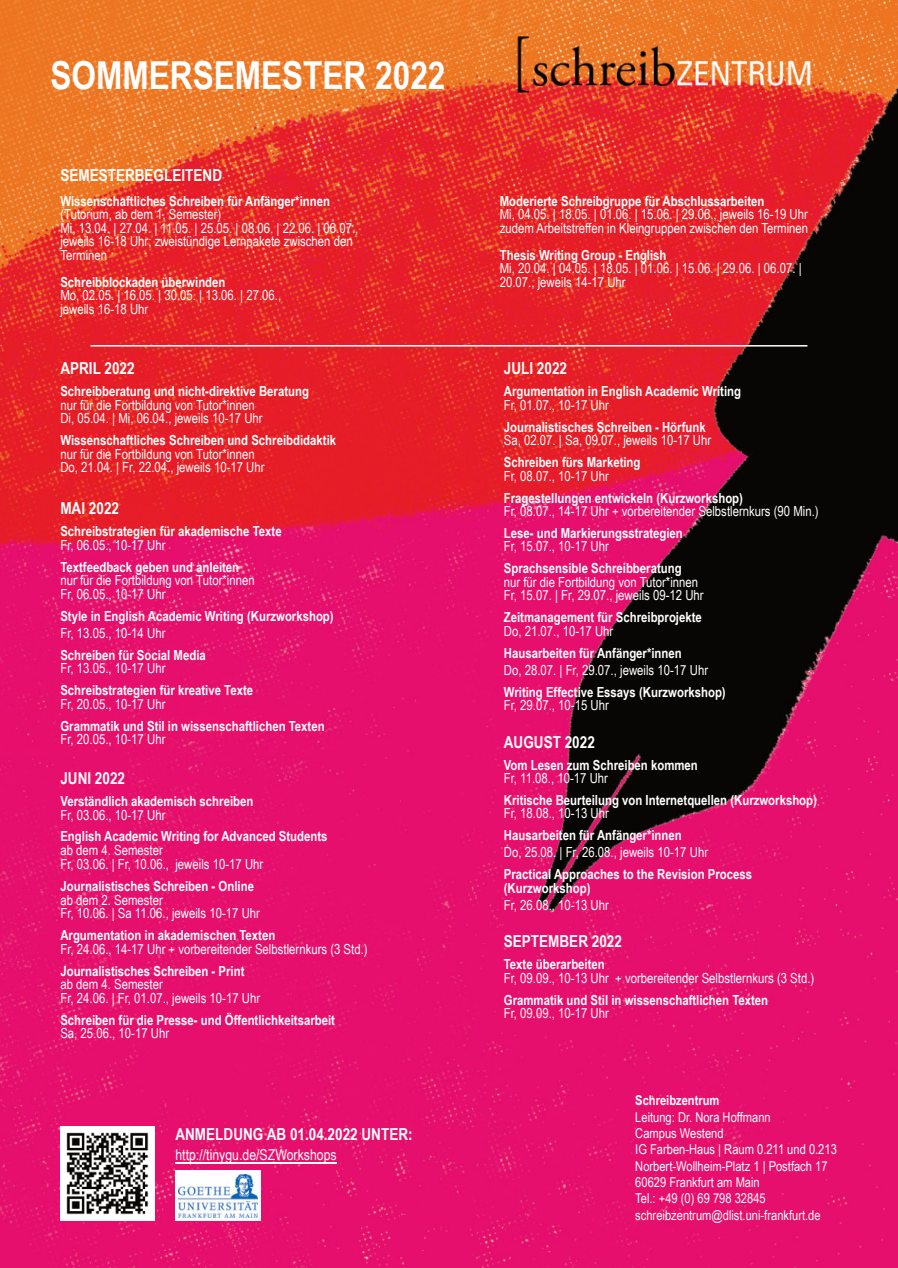
<style>
.page{position:relative;width:898px;height:1268px;background:#fff}
.page>*{position:absolute;margin:0;border:0;box-sizing:border-box;transform-origin:0 0}
.t1{font:700 38.47px "Arial Narrow";color:#fff}
.t2{font:700 16.5px "Arial Narrow";color:#fff}
.t3{font:15px "Arial Narrow";color:#fff}
.t4{font:13.88px/13.5px "Arial Narrow";color:#fff}
.t5{font:700 13.88px/13.9px "Arial Narrow";color:#fff}
.t6{font:13.58px/16.3px "Arial Narrow";color:#fff}
.t7{font:700 13.58px "Arial Narrow";color:#fff}
</style>
<div class="page">
<img style="left:0;top:0;width:897px;height:1267px">
<img style="left:508px;top:26px;width:308px;height:71px">
<div style="left:175px;top:1169px;width:86px;height:51px;background:#fff"></div>
<img style="left:178px;top:1174px;width:79px;height:43px">
<hr style="left:90px;top:345px;width:717px;height:1px;background:#fff">
<img style="left:60px;top:1126px;width:94px;height:94px">
<hr style="left:175px;top:1161px;width:161px;height:1px;background:#fff">
<h1 class="t1" style="left:51px;top:61px;width:396px">SOMMERSEMESTER 2022</h1>
<p class="t2" style="left:60px;top:169px;width:163px">SEMESTERBEGLEITEND</p>
<p class="t5" style="left:60px;top:195px;width:271px">Wissenschaftliches Schreiben für Anfänger*innen</p>
<p class="t4" style="left:60px;top:209px;width:299px">(Tutorium, ab dem 1. Semester)<br>Mi, 13.04. | 27.04. | 11.05. | 25.05. | 08.06. | 22.06. | 06.07., jeweils 16-18 Uhr; zweistündige Lernpakete zwischen den Terminen</p>
<p class="t5" style="left:60px;top:276px;width:167px">Schreibblockaden überwinden</p>
<p class="t4" style="left:60px;top:290px;width:222px">Mo, 02.05. | 16.05. | 30.05. | 13.06. | 27.06., jeweils 16-18 Uhr</p>
<p class="t2" style="left:60px;top:362px;width:76px">APRIL 2022</p>
<p class="t5" style="left:60px;top:386px;width:250px">Schreibberatung und nicht-direktive Beratung</p>
<p class="t4" style="left:60px;top:399px;width:204px">nur für die Fortbildung von Tutor*innen<br>Di, 05.04. | Mi, 06.04., jeweils 10-17 Uhr</p>
<p class="t5" style="left:60px;top:435px;width:277px">Wissenschaftliches Schreiben und Schreibdidaktik</p>
<p class="t4" style="left:60px;top:448px;width:206px">nur für die Fortbildung von Tutor*innen<br>Do, 21.04. | Fr, 22.04., jeweils 10-17 Uhr</p>
<p class="t2" style="left:60px;top:502px;width:60px">MAI 2022</p>
<p class="t5" style="left:60px;top:525px;width:223px">Schreibstrategien für akademische Texte</p>
<p class="t4" style="left:60px;top:539px;width:107px">Fr, 06.05., 10-17 Uhr</p>
<p class="t5" style="left:60px;top:561px;width:180px">Textfeedback geben und anleiten</p>
<p class="t4" style="left:60px;top:575px;width:196px">nur für die Fortbildung von Tutor*innen<br>Fr, 06.05., 10-17 Uhr</p>
<p class="t5" style="left:60px;top:610px;width:275px">Style in English Academic Writing (Kurzworkshop)</p>
<p class="t4" style="left:60px;top:627px;width:107px">Fr, 13.05., 10-14 Uhr</p>
<p class="t5" style="left:60px;top:649px;width:147px">Schreiben für Social Media</p>
<p class="t4" style="left:60px;top:662px;width:107px">Fr, 13.05., 10-17 Uhr</p>
<p class="t5" style="left:60px;top:684px;width:194px">Schreibstrategien für kreative Texte</p>
<p class="t4" style="left:60px;top:698px;width:107px">Fr, 20.05., 10-17 Uhr</p>
<p class="t5" style="left:60px;top:720px;width:266px">Grammatik und Stil in wissenschaftlichen Texten</p>
<p class="t4" style="left:60px;top:733px;width:107px">Fr, 20.05., 10-17 Uhr</p>
<p class="t2" style="left:60px;top:771px;width:66px">JUNI 2022</p>
<p class="t5" style="left:60px;top:795px;width:194px">Verständlich akademisch schreiben</p>
<p class="t4" style="left:60px;top:809px;width:107px">Fr, 03.06., 10-17 Uhr</p>
<p class="t5" style="left:60px;top:830px;width:269px">English Academic Writing for Advanced Students</p>
<p class="t4" style="left:60px;top:843px;width:204px;line-height:14.8px">ab dem 4. Semester<br>Fr, 03.06. | Fr, 10.06., jeweils 10-17 Uhr</p>
<p class="t5" style="left:60px;top:880px;width:195px">Journalistisches Schreiben - Online</p>
<p class="t4" style="left:60px;top:894px;width:201px">ab dem 2. Semester<br>Fr, 10.06. | Sa 11.06., jeweils 10-17 Uhr</p>
<p class="t5" style="left:60px;top:929px;width:216px">Argumentation in akademischen Texten</p>
<p class="t4" style="left:60px;top:943px;width:309px">Fr, 24.06., 14-17 Uhr + vorbereitender Selbstlernkurs (3 Std.)</p>
<p class="t5" style="left:60px;top:965px;width:186px">Journalistisches Schreiben - Print</p>
<p class="t4" style="left:60px;top:978px;width:201px">ab dem 4. Semester<br>Fr, 24.06. | Fr, 01.07., jeweils 10-17 Uhr</p>
<p class="t5" style="left:60px;top:1014px;width:276px">Schreiben für die Presse- und Öffentlichkeitsarbeit</p>
<p class="t4" style="left:60px;top:1027px;width:110px">Sa, 25.06., 10-17 Uhr</p>
<p class="t2" style="left:175px;top:1127px;width:239px">ANMELDUNG AB 01.04.2022 UNTER:</p>
<p class="t3" style="left:175px;top:1149px;width:163px">http://tinygu.de/SZWorkshops</p>
<p class="t5" style="left:499px;top:195px;width:266px">Moderierte Schreibgruppe für Abschlussarbeiten</p>
<p class="t4" style="left:499px;top:209px;width:310px">Mi, 04.05. | 18.05. | 01.06. | 15.06. | 29.06., jeweils 16-19 Uhr zudem Arbeitstreffen in Kleingruppen zwischen den Terminen</p>
<p class="t5" style="left:499px;top:249px;width:168px">Thesis Writing Group - English</p>
<p class="t4" style="left:499px;top:263px;width:303px">Mi, 20.04. | 04.05. | 18.05. | 01.06. | 15.06. | 29.06. | 06.07. |<br>20.07., jeweils 14-17 Uhr</p>
<p class="t2" style="left:503px;top:361px;width:65px">JULI 2022</p>
<p class="t5" style="left:503px;top:385px;width:239px">Argumentation in English Academic Writing</p>
<p class="t4" style="left:503px;top:399px;width:107px">Fr, 01.07., 10-17 Uhr</p>
<p class="t5" style="left:503px;top:421px;width:203px">Journalistisches Schreiben - Hörfunk</p>
<p class="t4" style="left:503px;top:435px;width:209px">Sa, 02.07. | Sa, 09.07., jeweils 10-17 Uhr</p>
<p class="t5" style="left:503px;top:456px;width:138px">Schreiben fürs Marketing</p>
<p class="t4" style="left:503px;top:470px;width:107px">Fr, 08.07., 10-17 Uhr</p>
<p class="t5" style="left:503px;top:492px;width:240px">Fragestellungen entwickeln (Kurzworkshop)</p>
<p class="t4" style="left:503px;top:506px;width:316px">Fr, 08.07., 14-17 Uhr + vorbereitender Selbstlernkurs (90 Min.)</p>
<p class="t5" style="left:503px;top:527px;width:180px">Lese- und Markierungsstrategien</p>
<p class="t4" style="left:503px;top:541px;width:107px">Fr, 15.07., 10-17 Uhr</p>
<p class="t5" style="left:503px;top:562px;width:179px">Sprachsensible Schreibberatung</p>
<p class="t4" style="left:503px;top:576px;width:201px">nur für die Fortbildung von Tutor*innen<br>Fr, 15.07. | Fr, 29.07., jeweils 09-12 Uhr</p>
<p class="t5" style="left:503px;top:611px;width:199px">Zeitmanagement für Schreibprojekte</p>
<p class="t4" style="left:503px;top:625px;width:111px">Do, 21.07., 10-17 Uhr</p>
<p class="t5" style="left:503px;top:647px;width:179px">Hausarbeiten für Anfänger*innen</p>
<p class="t4" style="left:503px;top:664px;width:206px">Do, 28.07. | Fr, 29.07., jeweils 10-17 Uhr</p>
<p class="t5" style="left:503px;top:686px;width:223px">Writing Effective Essays (Kurzworkshop)</p>
<p class="t4" style="left:503px;top:699px;width:107px">Fr, 29.07., 10-15 Uhr</p>
<p class="t2" style="left:503px;top:735px;width:92px">AUGUST 2022</p>
<p class="t5" style="left:503px;top:759px;width:195px">Vom Lesen zum Schreiben kommen</p>
<p class="t4" style="left:503px;top:772px;width:106px">Fr, 11.08., 10-17 Uhr</p>
<p class="t5" style="left:503px;top:794px;width:314px">Kritische Beurteilung von Internetquellen (Kurzworkshop)</p>
<p class="t4" style="left:503px;top:808px;width:107px">Fr, 18.08., 10-13 Uhr</p>
<p class="t5" style="left:503px;top:829px;width:179px">Hausarbeiten für Anfänger*innen</p>
<p class="t4" style="left:503px;top:846px;width:206px">Do, 25.08. | Fr, 26.08., jeweils 10-17 Uhr</p>
<p class="t5" style="left:503px;top:868px;width:250px">Practical Approaches to the Revision Process (Kurzworkshop)</p>
<p class="t4" style="left:503px;top:899px;width:107px">Fr, 26.08., 10-13 Uhr</p>
<p class="t2" style="left:503px;top:935px;width:120px">SEPTEMBER 2022</p>
<p class="t5" style="left:503px;top:958px;width:102px">Texte überarbeiten</p>
<p class="t4" style="left:503px;top:972px;width:312px">Fr, 09.09., 10-13 Uhr + vorbereitender Selbstlernkurs (3 Std.)</p>
<p class="t5" style="left:503px;top:994px;width:266px">Grammatik und Stil in wissenschaftlichen Texten</p>
<p class="t4" style="left:503px;top:1007px;width:107px">Fr, 09.09., 10-17 Uhr</p>
<p class="t7" style="left:635px;top:1095px;width:86px">Schreibzentrum</p>
<p class="t6" style="left:635px;top:1109px;width:203px">Leitung: Dr. Nora Hoffmann<br>Campus Westend<br>IG Farben-Haus | Raum 0.211 und 0.213<br>Norbert-Wollheim-Platz 1 | Postfach 17<br>60629 Frankfurt am Main<br>Tel.: +49 (0) 69 798 32845 schreibzentrum@dlist.uni-frankfurt.de</p>
</div>
